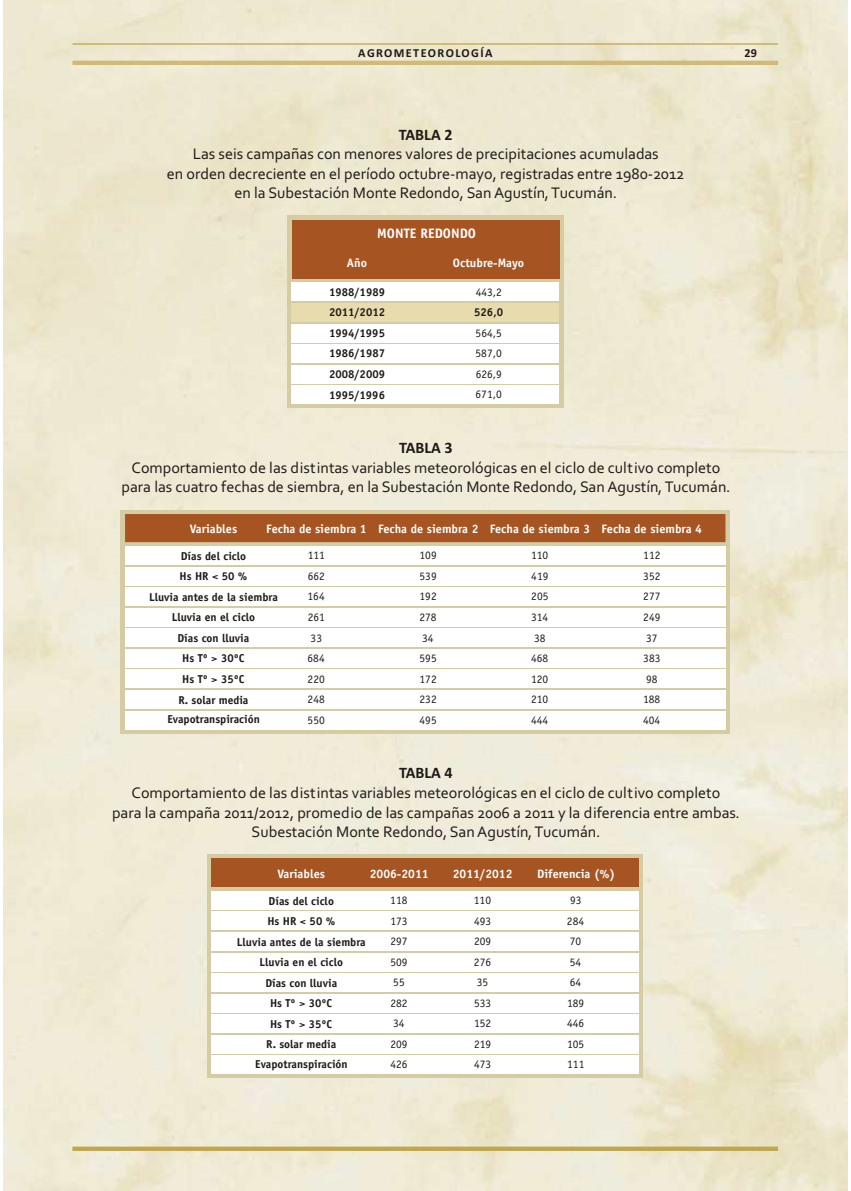
<style>
.page{position:relative;width:851px;height:1191px;background:#fff}
.page>*{position:absolute;margin:0;border:0;box-sizing:border-box;transform-origin:0 0}
.t1{font:16.05px/19.5px "Corbel";color:#1f1a17;text-align:center}
.t2{font:700 16.05px "Calibri";color:#1f1a17}
.t3{font:700 13.8px "Officina Sans";color:#fff}
.t4{font:700 12.15px "Officina Sans";color:#fff}
.t5{font:700 12.15px "Calibri";letter-spacing:.115em;color:#1f1a17}
.t6{font:700 11.4px/20.5px "Officina Sans";color:#1f1a17;text-align:center}
.t7{font:11.4px/20.5px "Officina Sans";color:#1f1a17;text-align:justify}
</style>
<div class="page">
<hr style="left:72px;top:43px;width:706px;height:2px;background:#bfa64f">
<hr style="left:72px;top:1147px;width:706px;height:4px;background:#bfa64f">
<hr style="left:72px;top:61px;width:706px;height:4px;background:#cfba78">
<svg style="left:287px;top:216px;width:276px;height:192px;fill:#d6cca3"></svg>
<div style="left:291px;top:283px;width:268px;height:18px;background:#fff"></div>
<div style="left:291px;top:303px;width:268px;height:19px;background:#e8dbad"></div>
<div style="left:291px;top:324px;width:268px;height:18px;background:#fff"></div>
<div style="left:291px;top:344px;width:268px;height:19px;background:#fff"></div>
<div style="left:291px;top:365px;width:268px;height:18px;background:#fff"></div>
<div style="left:291px;top:386px;width:268px;height:18px;background:#fff"></div>
<div style="left:292px;top:220px;width:268px;height:58px;background:#a65421"></div>
<svg style="left:121px;top:510px;width:608px;height:224px;fill:#d6cca3"></svg>
<div style="left:125px;top:514px;width:600px;height:28px;background:#a65421"></div>
<div style="left:125px;top:546px;width:600px;height:19px;background:#fff"></div>
<div style="left:125px;top:567px;width:600px;height:18px;background:#fff"></div>
<div style="left:125px;top:588px;width:600px;height:18px;background:#fff"></div>
<div style="left:125px;top:608px;width:600px;height:19px;background:#fff"></div>
<div style="left:125px;top:629px;width:600px;height:18px;background:#fff"></div>
<div style="left:125px;top:649px;width:600px;height:19px;background:#fff"></div>
<div style="left:125px;top:670px;width:600px;height:18px;background:#fff"></div>
<div style="left:125px;top:690px;width:600px;height:19px;background:#fff"></div>
<div style="left:125px;top:711px;width:600px;height:18px;background:#fff"></div>
<svg style="left:207px;top:854px;width:436px;height:224px;fill:#d6cca3"></svg>
<div style="left:212px;top:859px;width:427px;height:28px;background:#a65421"></div>
<div style="left:212px;top:891px;width:427px;height:19px;background:#fff"></div>
<div style="left:212px;top:912px;width:427px;height:18px;background:#fff"></div>
<div style="left:212px;top:932px;width:427px;height:19px;background:#fff"></div>
<div style="left:212px;top:953px;width:427px;height:18px;background:#fff"></div>
<div style="left:212px;top:973px;width:427px;height:19px;background:#fff"></div>
<div style="left:212px;top:994px;width:427px;height:18px;background:#fff"></div>
<div style="left:212px;top:1015px;width:427px;height:18px;background:#fff"></div>
<div style="left:212px;top:1035px;width:427px;height:18px;background:#fff"></div>
<div style="left:212px;top:1056px;width:427px;height:18px;background:#fff"></div>
<p class="t5" style="left:358px;top:45px;width:136px">AGROMETEOROLOGÍA</p>
<p class="t5" style="left:744px;top:45px;width:14px">29</p>
<p class="t2" style="left:399px;top:125px;width:55px">TABLA 2</p>
<p class="t1" style="left:167px;top:146px;width:519px">Las seis campañas con menores valores de precipitaciones acumuladas<br>en orden decreciente en el período octubre-mayo, registradas entre 1980-2012 en la Subestación Monte Redondo, San Agustín, Tucumán.</p>
<p class="t3" style="left:377px;top:228px;width:100px">MONTE REDONDO</p>
<p class="t4" style="left:347px;top:258px;width:22px">Año</p>
<p class="t4" style="left:453px;top:258px;width:73px">Octubre-Mayo</p>
<p class="t6" style="left:329px;top:283px;width:57px">1988/1989</p>
<p class="t7" style="left:475px;top:282px;width:28px">443,2</p>
<p class="t6" style="left:329px;top:303px;width:57px">2011/2012</p>
<p class="t6" style="left:474px;top:303px;width:30px">526,0</p>
<p class="t6" style="left:329px;top:324px;width:58px;text-align:justify">1994/1995<br>1986/1987<br>2008/2009<br>1995/1996</p>
<p class="t7" style="left:475px;top:324px;width:28px">564,5<br>587,0<br>626,9<br>671,0</p>
<p class="t2" style="left:399px;top:438px;width:55px">TABLA 3</p>
<p class="t1" style="left:121px;top:459px;width:610px">Comportamiento de las distintas variables meteorológicas en el ciclo de cultivo completo para las cuatro fechas de siembra, en la Subestación Monte Redondo, San Agustín, Tucumán.</p>
<p class="t4" style="left:190px;top:524px;width:49px">Variables</p>
<p class="t4" style="left:266px;top:524px;width:437px">Fecha de siembra 1 Fecha de siembra 2 Fecha de siembra 3 Fecha de siembra 4</p>
<p class="t7" style="left:308px;top:546px;width:19px">111</p>
<p class="t7" style="left:419px;top:546px;width:19px">109</p>
<p class="t7" style="left:531px;top:546px;width:19px">110</p>
<p class="t7" style="left:643px;top:546px;width:19px">112</p>
<p class="t6" style="left:180px;top:567px;width:69px">Hs HR &lt; 50 %</p>
<p class="t6" style="left:181px;top:547px;width:67px">Días del ciclo</p>
<p class="t7" style="left:308px;top:567px;width:19px">662</p>
<p class="t7" style="left:419px;top:567px;width:19px">539</p>
<p class="t7" style="left:531px;top:567px;width:19px">419</p>
<p class="t7" style="left:643px;top:567px;width:19px">352</p>
<p class="t6" style="left:149px;top:588px;width:130px">Lluvia antes de la siembra</p>
<p class="t7" style="left:307px;top:587px;width:19px">164</p>
<p class="t7" style="left:419px;top:587px;width:19px">192</p>
<p class="t7" style="left:531px;top:587px;width:19px">205</p>
<p class="t7" style="left:643px;top:587px;width:19px">277</p>
<p class="t6" style="left:172px;top:608px;width:85px">Lluvia en el ciclo<br>Días con lluvia<br>Hs Tº &gt; 30ºC<br>Hs Tº &gt; 35ºC</p>
<p class="t7" style="left:308px;top:608px;width:19px">261</p>
<p class="t7" style="left:419px;top:608px;width:19px">278</p>
<p class="t7" style="left:531px;top:608px;width:19px">314</p>
<p class="t7" style="left:643px;top:608px;width:19px">249</p>
<p class="t7" style="left:310px;top:628px;width:13px">33</p>
<p class="t7" style="left:422px;top:628px;width:13px">34</p>
<p class="t7" style="left:534px;top:628px;width:13px">38</p>
<p class="t7" style="left:646px;top:628px;width:13px">37</p>
<p class="t7" style="left:307px;top:649px;width:19px">684</p>
<p class="t7" style="left:419px;top:649px;width:19px">595</p>
<p class="t7" style="left:531px;top:649px;width:19px">468</p>
<p class="t7" style="left:643px;top:649px;width:19px">383</p>
<p class="t7" style="left:307px;top:669px;width:19px">220</p>
<p class="t7" style="left:419px;top:669px;width:19px">172</p>
<p class="t7" style="left:531px;top:669px;width:19px">120</p>
<p class="t7" style="left:646px;top:669px;width:13px">98</p>
<p class="t6" style="left:167px;top:691px;width:94px;line-height:19.5px">R. solar media<br>Evapotranspiración</p>
<p class="t7" style="left:307px;top:690px;width:19px">248</p>
<p class="t7" style="left:419px;top:690px;width:19px">232</p>
<p class="t7" style="left:531px;top:690px;width:19px">210</p>
<p class="t7" style="left:643px;top:690px;width:19px">188</p>
<p class="t7" style="left:307px;top:711px;width:19px">550</p>
<p class="t7" style="left:419px;top:711px;width:19px">495</p>
<p class="t7" style="left:531px;top:711px;width:19px">444</p>
<p class="t7" style="left:643px;top:711px;width:19px">404</p>
<p class="t2" style="left:399px;top:763px;width:55px">TABLA 4</p>
<p class="t1" style="left:112px;top:784px;width:629px">Comportamiento de las distintas variables meteorológicas en el ciclo de cultivo completo<br>para la campaña 2011/2012, promedio de las campañas 2006 a 2011 y la diferencia entre ambas.<br>Subestación Monte Redondo, San Agustín, Tucumán.</p>
<p class="t4" style="left:277px;top:869px;width:49px">Variables</p>
<p class="t4" style="left:370px;top:869px;width:60px">2006-2011</p>
<p class="t4" style="left:453px;top:869px;width:61px">2011/2012</p>
<p class="t4" style="left:537px;top:869px;width:79px">Diferencia (%)</p>
<p class="t6" style="left:267px;top:912px;width:69px">Hs HR &lt; 50 %</p>
<p class="t6" style="left:268px;top:891px;width:67px">Días del ciclo</p>
<p class="t6" style="left:237px;top:932px;width:130px">Lluvia antes de la siembra<br>Lluvia en el ciclo<br>Días con lluvia<br>Hs Tº &gt; 30ºC<br>Hs Tº &gt; 35ºC<br>R. solar media</p>
<p class="t6" style="left:255px;top:1055px;width:94px">Evapotranspiración</p>
<p class="t7" style="left:390px;top:891px;width:19px">118</p>
<p class="t7" style="left:474px;top:891px;width:19px">110</p>
<p class="t7" style="left:570px;top:891px;width:13px">93</p>
<p class="t7" style="left:390px;top:911px;width:19px">173</p>
<p class="t7" style="left:474px;top:911px;width:19px">493</p>
<p class="t7" style="left:567px;top:911px;width:19px">284</p>
<p class="t7" style="left:390px;top:932px;width:19px">297</p>
<p class="t7" style="left:474px;top:932px;width:19px">209</p>
<p class="t7" style="left:570px;top:932px;width:13px">70</p>
<p class="t7" style="left:390px;top:953px;width:19px">509</p>
<p class="t7" style="left:474px;top:953px;width:19px">276</p>
<p class="t7" style="left:570px;top:953px;width:13px">54</p>
<p class="t7" style="left:393px;top:973px;width:13px">55</p>
<p class="t7" style="left:477px;top:973px;width:13px">35</p>
<p class="t7" style="left:570px;top:973px;width:13px">64</p>
<p class="t7" style="left:390px;top:994px;width:19px">282</p>
<p class="t7" style="left:474px;top:994px;width:19px">533</p>
<p class="t7" style="left:567px;top:994px;width:19px">189</p>
<p class="t7" style="left:393px;top:1014px;width:13px">34</p>
<p class="t7" style="left:474px;top:1014px;width:19px">152</p>
<p class="t7" style="left:567px;top:1014px;width:19px">446</p>
<p class="t7" style="left:390px;top:1035px;width:19px">209</p>
<p class="t7" style="left:474px;top:1035px;width:19px">219</p>
<p class="t7" style="left:567px;top:1035px;width:19px">105</p>
<p class="t7" style="left:390px;top:1055px;width:19px">426</p>
<p class="t7" style="left:474px;top:1055px;width:19px">473</p>
<p class="t7" style="left:567px;top:1055px;width:19px">111</p>
</div>
